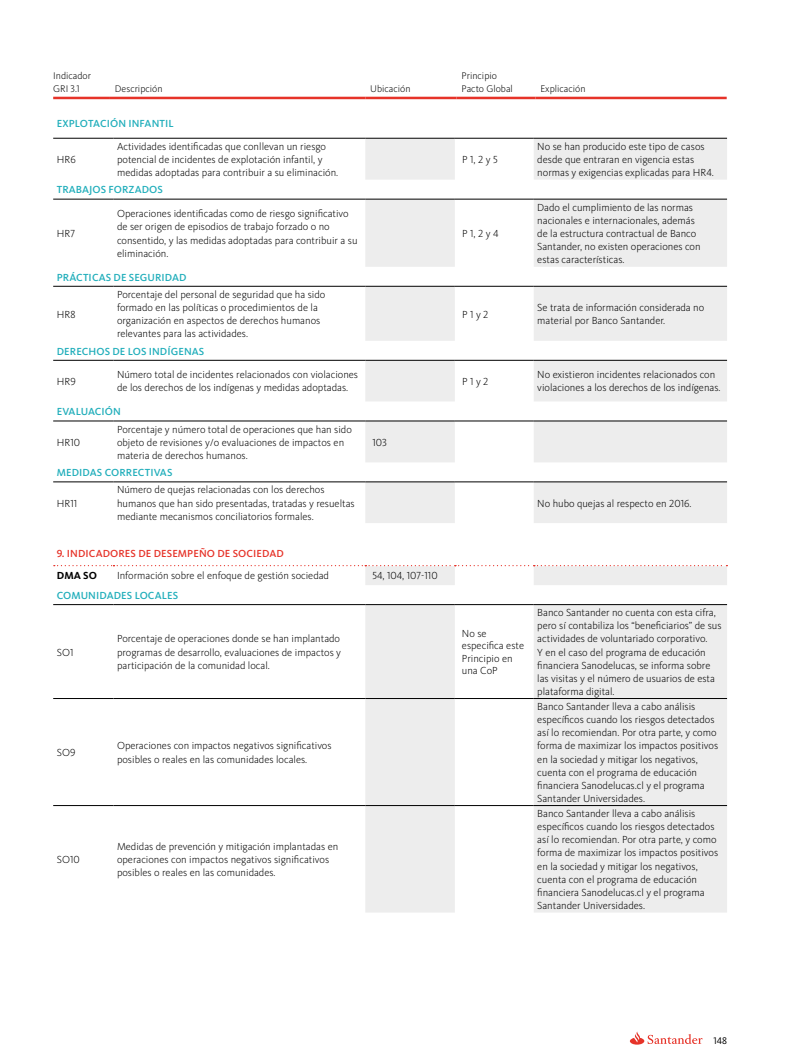
<style>
.page{position:relative;width:798px;height:1063px;background:#fff}
.page>*{position:absolute;margin:0;border:0;box-sizing:border-box;transform-origin:0 0}
.t1{font:300 10.62px/13.1px "Kievit OT";color:#000}
.t2{font:500 10.62px "Kievit OT";letter-spacing:.01em;color:#21aebb}
.t3{font:500 10.62px "Kievit OT";letter-spacing:.01em;color:#e63329}
.t4{font:700 10.62px "Kievit OT";color:#000}
.t5{font:300 10px/13.1px "Kievit OT";color:#000}
.t6{font:10px "Kievit OT";color:#000}
</style>
<div class="page">
<svg style="left:629px;top:1032px;width:73px;height:13px"></svg>
<svg style="left:365px;top:139px;width:361px;height:774px;fill:#ededed"></svg>
<hr style="left:53px;top:604px;width:60px;height:1px;background:#000">
<hr style="left:113px;top:604px;width:252px;height:1px;background:#000">
<hr style="left:365px;top:604px;width:89px;height:1px;background:#000">
<hr style="left:454px;top:604px;width:79px;height:1px;background:#000">
<hr style="left:533px;top:604px;width:193px;height:1px;background:#000">
<hr style="left:53px;top:698px;width:60px;height:1px;background:#000">
<hr style="left:113px;top:698px;width:252px;height:1px;background:#000">
<hr style="left:365px;top:698px;width:89px;height:1px;background:#000">
<hr style="left:454px;top:698px;width:79px;height:1px;background:#000">
<hr style="left:53px;top:805px;width:60px;height:1px;background:#000">
<hr style="left:113px;top:805px;width:252px;height:1px;background:#000">
<hr style="left:365px;top:805px;width:89px;height:1px;background:#000">
<hr style="left:454px;top:805px;width:79px;height:1px;background:#000">
<hr style="left:53px;top:138px;width:60px;height:1px;background:#000">
<hr style="left:113px;top:138px;width:252px;height:1px;background:#000">
<hr style="left:365px;top:138px;width:89px;height:1px;background:#000">
<hr style="left:454px;top:138px;width:79px;height:1px;background:#000">
<hr style="left:533px;top:138px;width:193px;height:1px;background:#000">
<hr style="left:53px;top:199px;width:60px;height:1px;background:#000">
<hr style="left:113px;top:199px;width:252px;height:1px;background:#000">
<hr style="left:365px;top:199px;width:89px;height:1px;background:#000">
<hr style="left:454px;top:199px;width:79px;height:1px;background:#000">
<hr style="left:533px;top:199px;width:193px;height:1px;background:#000">
<hr style="left:53px;top:286px;width:60px;height:1px;background:#000">
<hr style="left:113px;top:286px;width:252px;height:1px;background:#000">
<hr style="left:365px;top:286px;width:89px;height:1px;background:#000">
<hr style="left:454px;top:286px;width:79px;height:1px;background:#000">
<hr style="left:533px;top:286px;width:193px;height:1px;background:#000">
<hr style="left:53px;top:360px;width:60px;height:1px;background:#000">
<hr style="left:113px;top:360px;width:252px;height:1px;background:#000">
<hr style="left:365px;top:360px;width:89px;height:1px;background:#000">
<hr style="left:454px;top:360px;width:79px;height:1px;background:#000">
<hr style="left:533px;top:360px;width:193px;height:1px;background:#000">
<hr style="left:53px;top:421px;width:60px;height:1px;background:#000">
<hr style="left:113px;top:421px;width:252px;height:1px;background:#000">
<hr style="left:365px;top:421px;width:89px;height:1px;background:#000">
<hr style="left:454px;top:421px;width:79px;height:1px;background:#000">
<hr style="left:533px;top:421px;width:193px;height:1px;background:#000">
<hr style="left:53px;top:482px;width:60px;height:1px;background:#000">
<hr style="left:113px;top:482px;width:252px;height:1px;background:#000">
<hr style="left:365px;top:482px;width:89px;height:1px;background:#000">
<hr style="left:454px;top:482px;width:79px;height:1px;background:#000">
<hr style="left:533px;top:482px;width:193px;height:1px;background:#000">
<hr style="left:533px;top:698px;width:193px;height:1px;background:#000">
<hr style="left:533px;top:805px;width:193px;height:1px;background:#000">
<svg style="left:53px;top:523px;width:674px;height:43px"></svg>
<hr style="left:53px;top:97px;width:57px;height:2px;background:#e63329">
<hr style="left:110px;top:97px;width:255px;height:2px;background:#e63329">
<hr style="left:365px;top:97px;width:91px;height:2px;background:#e63329">
<hr style="left:456px;top:97px;width:79px;height:2px;background:#e63329">
<hr style="left:535px;top:97px;width:191px;height:2px;background:#e63329">
<p class="t5" style="left:53px;top:69px;width:39px">Indicador<br>GRI 3.1</p>
<p class="t5" style="left:115px;top:82px;width:49px">Descripción</p>
<p class="t5" style="left:370px;top:82px;width:42px">Ubicación</p>
<p class="t2" style="left:57px;top:117px;width:118px">EXPLOTACIÓN INFANTIL</p>
<p class="t1" style="left:57px;top:153px;width:20px">HR6</p>
<p class="t1" style="left:117px;top:140px;width:223px">Actividades identificadas que conllevan un riesgo potencial de incidentes de explotación infantil, y medidas adoptadas para contribuir a su eliminación.</p>
<p class="t2" style="left:57px;top:184px;width:107px">TRABAJOS FORZADOS</p>
<p class="t1" style="left:57px;top:227px;width:20px">HR7</p>
<p class="t1" style="left:117px;top:207px;width:242px">Operaciones identificadas como de riesgo significativo de ser origen de episodios de trabajo forzado o no consentido, y las medidas adoptadas para contribuir a su eliminación.</p>
<p class="t2" style="left:57px;top:271px;width:131px">PRÁCTICAS DE SEGURIDAD</p>
<p class="t1" style="left:57px;top:308px;width:20px">HR8</p>
<p class="t1" style="left:117px;top:288px;width:210px">Porcentaje del personal de seguridad que ha sido formado en las políticas o procedimientos de la organización en aspectos de derechos humanos relevantes para las actividades.</p>
<p class="t5" style="left:461px;top:69px;width:53px">Principio<br>Pacto Global</p>
<p class="t1" style="left:462px;top:153px;width:37px">P 1, 2 y 5</p>
<p class="t1" style="left:462px;top:227px;width:38px">P 1, 2 y 4</p>
<p class="t5" style="left:540px;top:82px;width:46px">Explicación</p>
<p class="t1" style="left:537px;top:140px;width:178px">No se han producido este tipo de casos desde que entraran en vigencia estas normas y exigencias explicadas para HR4.</p>
<p class="t1" style="left:537px;top:201px;width:165px">Dado el cumplimiento de las normas nacionales e internacionales, además de la estructura contractual de Banco Santander, no existen operaciones con estas características.</p>
<p class="t1" style="left:462px;top:308px;width:28px">P 1 y 2</p>
<p class="t1" style="left:537px;top:301px;width:168px">Se trata de información considerada no material por Banco Santander.</p>
<p class="t2" style="left:57px;top:345px;width:149px">DERECHOS DE LOS INDÍGENAS</p>
<p class="t1" style="left:57px;top:375px;width:20px">HR9</p>
<p class="t1" style="left:117px;top:368px;width:242px">Número total de incidentes relacionados con violaciones de los derechos de los indígenas y medidas adoptadas.</p>
<p class="t1" style="left:462px;top:375px;width:28px">P 1 y 2</p>
<p class="t1" style="left:537px;top:368px;width:185px">No existieron incidentes relacionados con violaciones a los derechos de los indígenas.</p>
<p class="t2" style="left:57px;top:406px;width:66px">EVALUACIÓN</p>
<p class="t1" style="left:57px;top:436px;width:25px">HR10</p>
<p class="t1" style="left:117px;top:423px;width:236px">Porcentaje y número total de operaciones que han sido objeto de revisiones y/o evaluaciones de impactos en materia de derechos humanos.</p>
<p class="t1" style="left:372px;top:436px;width:16px">103</p>
<p class="t2" style="left:57px;top:467px;width:117px">MEDIDAS CORRECTIVAS</p>
<p class="t1" style="left:57px;top:497px;width:22px">HR11</p>
<p class="t1" style="left:117px;top:484px;width:239px">Número de quejas relacionadas con los derechos humanos que han sido presentadas, tratadas y resueltas mediante mecanismos conciliatorios formales.</p>
<p class="t3" style="left:57px;top:548px;width:228px">9. INDICADORES DE DESEMPEÑO DE SOCIEDAD</p>
<p class="t4" style="left:57px;top:570px;width:42px">DMA SO</p>
<p class="t1" style="left:117px;top:569px;width:213px">Información sobre el enfoque de gestión sociedad</p>
<p class="t1" style="left:372px;top:569px;width:67px">54, 104, 107-110</p>
<p class="t2" style="left:57px;top:589px;width:123px">COMUNIDADES LOCALES</p>
<p class="t1" style="left:57px;top:646px;width:18px">SO1</p>
<p class="t1" style="left:117px;top:633px;width:225px;text-align:justify">Porcentaje de operaciones donde se han implantado programas de desarrollo, evaluaciones de impactos y participación de la comunidad local.</p>
<p class="t1" style="left:462px;top:627px;width:64px;line-height:12.5px">No se especifica este<br>Principio en una CoP</p>
<p class="t1" style="left:57px;top:746px;width:20px">SO9</p>
<p class="t1" style="left:117px;top:739px;width:216px">Operaciones con impactos negativos significativos posibles o reales en las comunidades locales.</p>
<p class="t1" style="left:57px;top:853px;width:25px">SO10</p>
<p class="t1" style="left:117px;top:840px;width:223px">Medidas de prevención y mitigación implantadas en operaciones con impactos negativos significativos posibles o reales en las comunidades.</p>
<p class="t1" style="left:537px;top:497px;width:156px">No hubo quejas al respecto en 2016.</p>
<p class="t1" style="left:537px;top:606px;width:186px">Banco Santander no cuenta con esta cifra, pero sí contabiliza los “beneficiarios” de sus actividades de voluntariado corporativo.<br>Y en el caso del programa de educación financiera Sanodelucas, se informa sobre las visitas y el número de usuarios de esta plataforma digital.</p>
<p class="t1" style="left:537px;top:700px;width:182px">Banco Santander lleva a cabo análisis específicos cuando los riesgos detectados así lo recomiendan. Por otra parte, y como forma de maximizar los impactos positivos en la sociedad y mitigar los negativos, cuenta con el programa de educación financiera Sanodelucas.cl y el programa Santander Universidades.</p>
<p class="t1" style="left:537px;top:807px;width:182px">Banco Santander lleva a cabo análisis específicos cuando los riesgos detectados así lo recomiendan. Por otra parte, y como forma de maximizar los impactos positivos en la sociedad y mitigar los negativos, cuenta con el programa de educación financiera Sanodelucas.cl y el programa Santander Universidades.</p>
<p class="t6" style="left:713px;top:1035px;width:15px">148</p>
</div>
